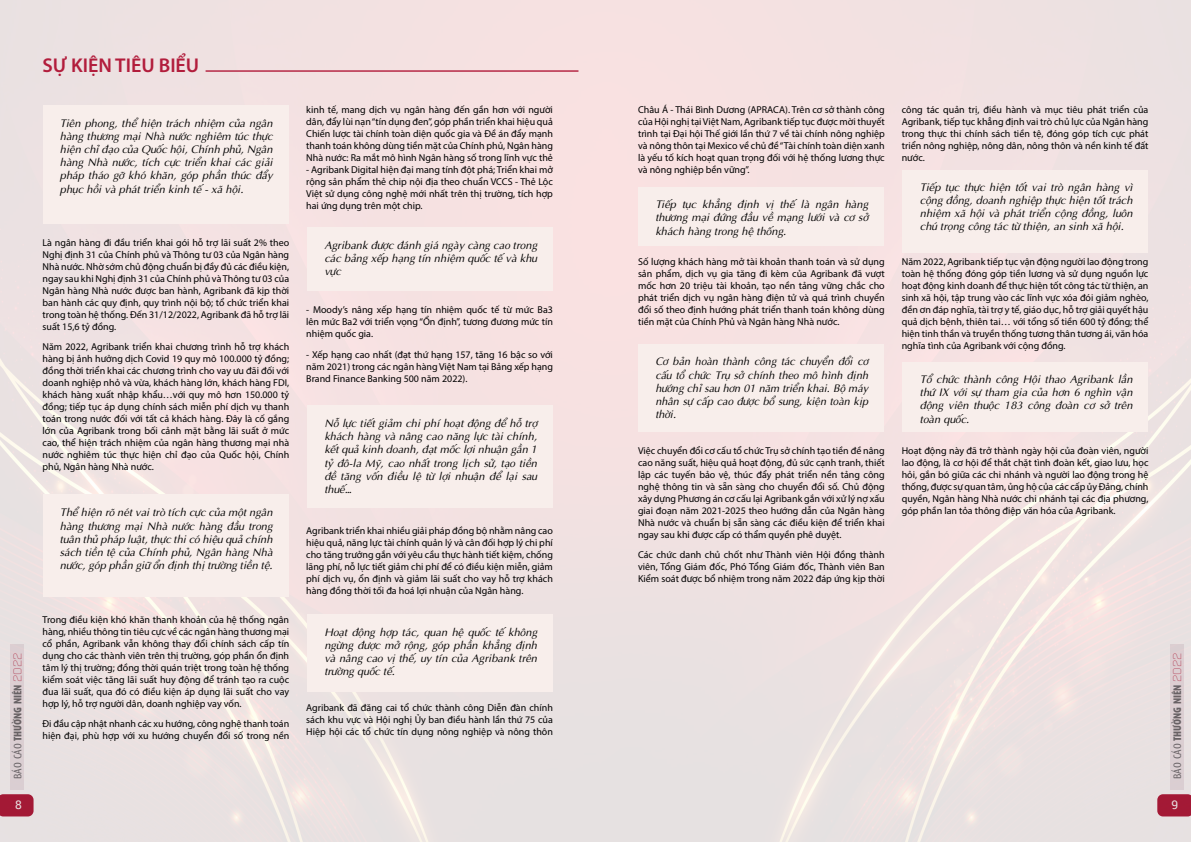
<style>
.page{position:relative;width:1191px;height:842px;background:#fff}
.page>*{position:absolute;margin:0;border:0;box-sizing:border-box;transform-origin:0 0}
.t1{font:600 20px "Myriad Pro";color:#b21d3c}
.t2{font:12px "Roboto";color:#fff}
.t3{font:italic 11px/13.2px "UTM Aptima";color:#000;text-align:justify}
.t4{font:800 condensed 11px "SFU Dax";color:#6d6e71}
.t5{font:10px/12px "Myriad Pro";color:#000;text-align:justify}
.s1{font-family:"SFU Dax Condensed";font-weight:400;font-stretch:normal}
.s2{font-family:"SVN Aguda";font-weight:300;font-stretch:normal;color:#b21d3c}
</style>
<div class="page">
<img style="left:0;top:0;width:1191px;height:842px">
<hr style="left:206px;top:70px;width:372px;height:2px;background:#b21d3c">
<div style="left:43px;top:105px;width:245px;height:118px;background:#f8eeeb"></div>
<div style="left:43px;top:495px;width:245px;height:102px;background:#f8eeeb"></div>
<div style="left:307px;top:405px;width:246px;height:102px;background:#f8eeeb"></div>
<div style="left:307px;top:614px;width:246px;height:78px;background:#f8eeeb"></div>
<div style="left:307px;top:227px;width:246px;height:64px;background:#f8eeeb"></div>
<div style="left:638px;top:188px;width:246px;height:58px;background:#f8eeeb"></div>
<div style="left:902px;top:170px;width:246px;height:82px;background:#f8eeeb"></div>
<div style="left:638px;top:344px;width:246px;height:87px;background:#f8eeeb"></div>
<div style="left:902px;top:362px;width:246px;height:70px;background:#f8eeeb"></div>
<p class="t4" style="left:9px;top:779px;width:128px;rotate:-90deg"><span class="s1">BÁO CÁO</span> THƯỜNG NIÊN <span class="s2">2022</span></p>
<p class="t2" style="left:15px;top:796px;width:8px">8</p>
<h1 class="t1" style="left:43px;top:52px;width:158px">SỰ KIỆN TIÊU BIỂU</h1>
<p class="t3" style="left:60px;top:116px;width:214px">Tiên phong, thể hiện trách nhiệm của ngân hàng thương mại Nhà nước nghiêm túc thực hiện chỉ đạo của Quốc hội, Chính phủ, Ngân hàng Nhà nước, tích cực triển khai các giải pháp tháo gỡ khó khăn, góp phần thúc đẩy phục hồi và phát triển kinh tế - xã hội.</p>
<p class="t5" style="left:43px;top:236px;width:248px">Là ngân hàng đi đầu triển khai gói hỗ trợ lãi suất 2% theo Nghị định 31 của Chính phủ và Thông tư 03 của Ngân hàng Nhà nước. Nhờ sớm chủ động chuẩn bị đầy đủ các điều kiện, ngay sau khi Nghị định 31 của Chính phủ và Thông tư 03 của Ngân hàng Nhà nước được ban hành, Agribank đã kịp thời ban hành các quy định, quy trình nội bộ; tổ chức triển khai trong toàn hệ thống. Đến 31/12/2022, Agribank đã hỗ trợ lãi suất 15,6 tỷ đồng.</p>
<p class="t5" style="left:43px;top:341px;width:248px">Năm 2022, Agribank triển khai chương trình hỗ trợ khách hàng bị ảnh hưởng dịch Covid 19 quy mô 100.000 tỷ đồng; đồng thời triển khai các chương trình cho vay ưu đãi đối với doanh nghiệp nhỏ và vừa, khách hàng lớn, khách hàng FDI, khách hàng xuất nhập khẩu…với quy mô hơn 150.000 tỷ đồng; tiếp tục áp dụng chính sách miễn phí dịch vụ thanh toán trong nước đối với tất cả khách hàng. Đây là cố gắng lớn của Agribank trong bối cảnh mặt bằng lãi suất ở mức cao, thể hiện trách nhiệm của ngân hàng thương mại nhà nước nghiêm túc thực hiện chỉ đạo của Quốc hội, Chính phủ, Ngân hàng Nhà nước.</p>
<p class="t3" style="left:60px;top:505px;width:214px">Thể hiện rõ nét vai trò tích cực của một ngân hàng thương mại Nhà nước hàng đầu trong tuân thủ pháp luật, thực thi có hiệu quả chính sách tiền tệ của Chính phủ, Ngân hàng Nhà nước, góp phần giữ ổn định thị trường tiền tệ.</p>
<p class="t5" style="left:43px;top:613px;width:248px">Trong điều kiện khó khăn thanh khoản của hệ thống ngân hàng, nhiều thông tin tiêu cực về các ngân hàng thương mại cổ phần, Agribank vẫn không thay đổi chính sách cấp tín dụng cho các thành viên trên thị trường, góp phần ổn định tâm lý thị trường; đồng thời quán triệt trong toàn hệ thống kiểm soát việc tăng lãi suất huy động để tránh tạo ra cuộc đua lãi suất, qua đó có điều kiện áp dụng lãi suất cho vay hợp lý, hỗ trợ người dân, doanh nghiệp vay vốn.</p>
<p class="t5" style="left:43px;top:718px;width:248px">Đi đầu cập nhật nhanh các xu hướng, công nghệ thanh toán hiện đại, phù hợp với xu hướng chuyển đổi số trong nền</p>
<p class="t5" style="left:306px;top:103px;width:248px">kinh tế, mang dịch vụ ngân hàng đến gần hơn với người dân, đẩy lùi nạn “tín dụng đen”, góp phần triển khai hiệu quả Chiến lược tài chính toàn diện quốc gia và Đề án đẩy mạnh thanh toán không dùng tiền mặt của Chính phủ, Ngân hàng Nhà nước: Ra mắt mô hình Ngân hàng số trong lĩnh vực thẻ</p>
<p class="t5" style="left:306px;top:163px;width:248px">- Agribank Digital hiện đại mang tính đột phá; Triển khai mở rộng sản phẩm thẻ chip nội địa theo chuẩn VCCS - Thẻ Lộc Việt sử dụng công nghệ mới nhất trên thị trường, tích hợp hai ứng dụng trên một chip.</p>
<p class="t3" style="left:324px;top:238px;width:214px">Agribank được đánh giá ngày càng cao trong các bảng xếp hạng tín nhiệm quốc tế và khu vực</p>
<p class="t5" style="left:306px;top:304px;width:248px">- Moody’s nâng xếp hạng tín nhiệm quốc tế từ mức Ba3 lên mức Ba2 với triển vọng “Ổn định”, tương đương mức tín nhiệm quốc gia.</p>
<p class="t5" style="left:306px;top:348px;width:248px">- Xếp hạng cao nhất (đạt thứ hạng 157, tăng 16 bậc so với năm 2021) trong các ngân hàng Việt Nam tại Bảng xếp hạng Brand Finance Banking 500 năm 2022).</p>
<p class="t3" style="left:324px;top:416px;width:214px">Nỗ lực tiết giảm chi phí hoạt động để hỗ trợ khách hàng và nâng cao năng lực tài chính, kết quả kinh doanh, đạt mốc lợi nhuận gần 1 tỷ đô-la Mỹ, cao nhất trong lịch sử, tạo tiền đề tăng vốn điều lệ từ lợi nhuận để lại sau thuế…</p>
<p class="t5" style="left:306px;top:525px;width:248px">Agribank triển khai nhiều giải pháp đồng bộ nhằm nâng cao hiệu quả, năng lực tài chính quản lý và cân đối hợp lý chi phí cho tăng trưởng gắn với yêu cầu thực hành tiết kiệm, chống lãng phí, nỗ lực tiết giảm chi phí để có điều kiện miễn, giảm phí dịch vụ, ổn định và giảm lãi suất cho vay hỗ trợ khách hàng đồng thời tối đa hoá lợi nhuận của Ngân hàng.</p>
<p class="t3" style="left:324px;top:624px;width:214px">Hoạt động hợp tác, quan hệ quốc tế không ngừng được mở rộng, góp phần khẳng định và nâng cao vị thế, uy tín của Agribank trên trường quốc tế.</p>
<p class="t5" style="left:306px;top:701px;width:248px">Agribank đã đăng cai tổ chức thành công Diễn đàn chính sách khu vực và Hội nghị Ủy ban điều hành lần thứ 75 của Hiệp hội các tổ chức tín dụng nông nghiệp và nông thôn</p>
<p class="t5" style="left:638px;top:103px;width:248px">Châu Á - Thái Bình Dương (APRACA). Trên cơ sở thành công của Hội nghị tại Việt Nam, Agribank tiếp tục được mời thuyết trình tại Đại hội Thế giới lần thứ 7 về tài chính nông nghiệp và nông thôn tại Mexico về chủ đề “Tài chính toàn diện xanh là yếu tố kích hoạt quan trọng đối với hệ thống lương thực và nông nghiệp bền vững”.</p>
<p class="t3" style="left:655px;top:197px;width:214px">Tiếp tục khẳng định vị thế là ngân hàng thương mại đứng đầu về mạng lưới và cơ sở khách hàng trong hệ thống.</p>
<p class="t5" style="left:638px;top:256px;width:248px">Số lượng khách hàng mở tài khoản thanh toán và sử dụng sản phẩm, dịch vụ gia tăng đi kèm của Agribank đã vượt mốc hơn 20 triệu tài khoản, tạo nền tảng vững chắc cho phát triển dịch vụ ngân hàng điện tử và quá trình chuyển đổi số theo định hướng phát triển thanh toán không dùng tiền mặt của Chính Phủ và Ngân hàng Nhà nước.</p>
<p class="t3" style="left:655px;top:354px;width:214px">Cơ bản hoàn thành công tác chuyển đổi cơ cấu tổ chức Trụ sở chính theo mô hình định hướng chỉ sau hơn 01 năm triển khai. Bộ máy nhân sự cấp cao được bổ sung, kiện toàn kịp thời.</p>
<p class="t5" style="left:638px;top:444px;width:248px">Việc chuyển đổi cơ cấu tổ chức Trụ sở chính tạo tiền đề nâng cao năng suất, hiệu quả hoạt động, đủ sức cạnh tranh, thiết lập các tuyến bảo vệ, thúc đẩy phát triển nền tảng công nghệ thông tin và sẵn sàng cho chuyển đổi số. Chủ động xây dựng Phương án cơ cấu lại Agribank gắn với xử lý nợ xấu giai đoạn năm 2021-2025 theo hướng dẫn của Ngân hàng Nhà nước và chuẩn bị sẵn sàng các điều kiện để triển khai ngay sau khi được cấp có thẩm quyền phê duyệt.</p>
<p class="t5" style="left:638px;top:549px;width:248px">Các chức danh chủ chốt như Thành viên Hội đồng thành viên, Tổng Giám đốc, Phó Tổng Giám đốc, Thành viên Ban Kiểm soát được bổ nhiệm trong năm 2022 đáp ứng kịp thời</p>
<p class="t5" style="left:901px;top:103px;width:248px">công tác quản trị, điều hành và mục tiêu phát triển của Agribank, tiếp tục khẳng định vai trò chủ lực của Ngân hàng trong thực thi chính sách tiền tệ, đóng góp tích cực phát triển nông nghiệp, nông dân, nông thôn và nền kinh tế đất nước.</p>
<p class="t3" style="left:920px;top:179px;width:214px">Tiếp tục thực hiện tốt vai trò ngân hàng vì cộng đồng, doanh nghiệp thực hiện tốt trách nhiệm xã hội và phát triển cộng đồng, luôn chú trọng công tác từ thiện, an sinh xã hội.</p>
<p class="t5" style="left:901px;top:256px;width:248px">Năm 2022, Agribank tiếp tục vận động người lao động trong toàn hệ thống đóng góp tiền lương và sử dụng nguồn lực hoạt động kinh doanh để thực hiện tốt công tác từ thiện, an sinh xã hội, tập trung vào các lĩnh vực xóa đói giảm nghèo, đền ơn đáp nghĩa, tài trợ y tế, giáo dục, hỗ trợ giải quyết hậu quả dịch bệnh, thiên tai… với tổng số tiền 600 tỷ đồng; thể hiện tinh thần và truyền thống tương thân tương ái, văn hóa nghĩa tình của Agribank với cộng đồng.</p>
<p class="t3" style="left:920px;top:372px;width:214px">Tổ chức thành công Hội thao Agribank lần thứ IX với sự tham gia của hơn 6 nghìn vận động viên thuộc 183 công đoàn cơ sở trên toàn quốc.</p>
<p class="t5" style="left:901px;top:444px;width:248px">Hoạt động này đã trở thành ngày hội của đoàn viên, người lao động, là cơ hội để thắt chặt tình đoàn kết, giao lưu, học hỏi, gắn bó giữa các chi nhánh và người lao động trong hệ thống, được sự quan tâm, ủng hộ của các cấp ủy Đảng, chính quyền, Ngân hàng Nhà nước chi nhánh tại các địa phương, góp phần lan tỏa thông điệp văn hóa của Agribank.</p>
<p class="t4" style="left:1168px;top:779px;width:128px;rotate:-90deg"><span class="s1">BÁO CÁO</span> THƯỜNG NIÊN <span class="s2">2022</span></p>
<p class="t2" style="left:1171px;top:796px;width:8px">9</p>
</div>
